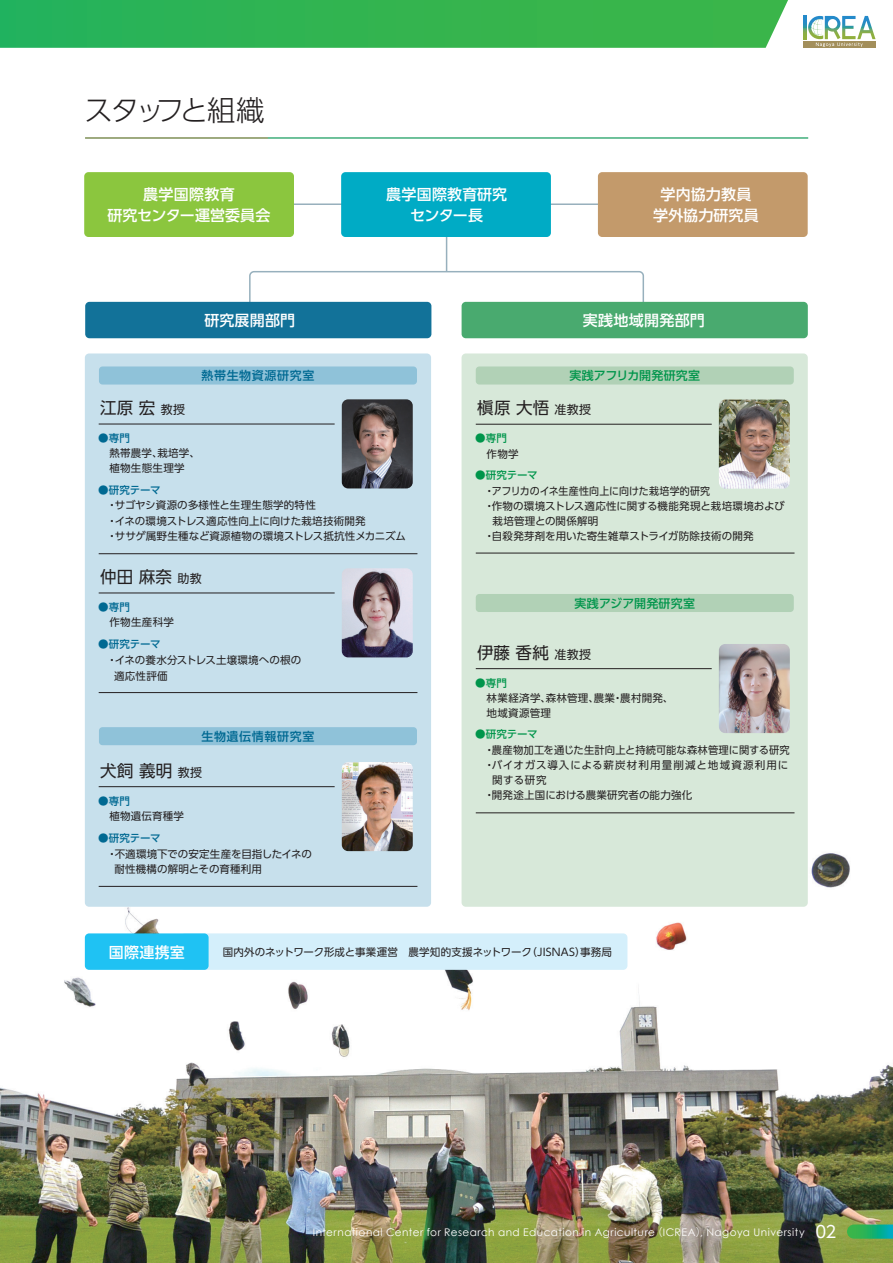
<style>
.page{position:relative;width:893px;height:1263px;background:#fff}
.page>*{position:absolute;margin:0;border:0;box-sizing:border-box;transform-origin:0 0}
.t1{font:300 28.5px "UD Shin Go Pr 6";letter-spacing:-.11em;color:#231f20}
.t2{font:16.5px "UD Shin Go Pr 6";letter-spacing:.015em;color:#231f20}
.t3{font:500 15px/21px "UD Shin Go Pr 6";letter-spacing:.015em;color:#fff;text-align:center}
.t4{font:500 12px "UD Shin Go Pr 6";letter-spacing:.01em;color:#00954b}
.t5{font:500 12px "UD Shin Go Pr 6";letter-spacing:.05em;color:#006992}
.t6{font:10.5px/15.1px "UD Shin Go Pr 6";letter-spacing:.015em;color:#231f20}
.t7{font:10.5px "Century Gothic";letter-spacing:.05em;color:#fff}
.t8{font:500 10.5px "UD Shin Go Pr 6";letter-spacing:-.005em;color:#006992}
.t9{font:10.5px "UD Shin Go Pr 6";letter-spacing:.095em;color:#231f20}
.t10{font:500 10.5px "UD Shin Go Pr 6";letter-spacing:-.005em;color:#00954b}
.s1{font-size:12px}
.s2{font-family:"Koz Go Pr 6 N"}
.s3{font-family:"UD Shin Go Pr 6";font-size:16.5px}
</style>
<div class="page">
<img style="left:0;top:778px;width:893px;height:485px">
<svg style="left:0;top:0;width:788px;height:48px;background:#34b553"></svg>
<svg style="left:847px;top:1224px;width:46px;height:15px"></svg>
<hr style="left:446px;top:233px;width:1px;height:39px;background:#97b0bd">
<svg style="left:248px;top:270px;width:397px;height:43px"></svg>
<hr style="left:263px;top:203px;width:367px;height:2px;background:#97b0bd">
<div style="left:84px;top:172px;width:210px;height:65px;background:#8bc63e;border-radius:4px"></div>
<div style="left:341px;top:172px;width:210px;height:65px;background:#00abc5;border-radius:4px"></div>
<div style="left:85px;top:302px;width:346px;height:36px;background:#127299;border-radius:4px"></div>
<div style="left:462px;top:302px;width:346px;height:36px;background:#49aa6f;border-radius:4px"></div>
<div style="left:85px;top:353px;width:346px;height:554px;background:#c7e0ec;border-radius:4px"></div>
<div style="left:598px;top:172px;width:210px;height:65px;background:#c39a6b;border-radius:4px"></div>
<div style="left:462px;top:353px;width:346px;height:554px;background:#d7e8d9;border-radius:4px"></div>
<svg style="left:803px;top:16px;width:3px;height:23px"></svg>
<div style="left:803px;top:41px;width:72px;height:7px;background:#a38f5b"></div>
<svg style="left:808px;top:16px;width:67px;height:31px"></svg>
<hr style="left:85px;top:137px;width:723px;height:2px;background:#00934f">
<hr style="left:85px;top:137px;width:183px;height:2px;background:#c39a6b">
<div style="left:180px;top:933px;width:447px;height:37px;background:#d4effb;border-radius:4px"></div>
<div style="left:85px;top:933px;width:124px;height:37px;background:#1fc2f3;border-radius:4px"></div>
<div style="left:99px;top:366px;width:318px;height:18px;background:#8fc2d9;border-radius:4px"></div>
<div style="left:476px;top:366px;width:318px;height:18px;background:#b1d1b6;border-radius:4px"></div>
<div style="left:476px;top:594px;width:318px;height:18px;background:#b1d1b6;border-radius:4px"></div>
<div style="left:99px;top:727px;width:318px;height:18px;background:#8fc2d9;border-radius:4px"></div>
<img style="left:342px;top:399px;width:71px;height:89px">
<hr style="left:99px;top:424px;width:236px;height:1px;background:#231f20">
<hr style="left:99px;top:553px;width:318px;height:1px;background:#231f20">
<img style="left:342px;top:568px;width:71px;height:89px">
<hr style="left:99px;top:593px;width:236px;height:1px;background:#231f20">
<hr style="left:99px;top:692px;width:318px;height:1px;background:#231f20">
<img style="left:342px;top:762px;width:71px;height:89px">
<hr style="left:99px;top:786px;width:236px;height:1px;background:#231f20">
<hr style="left:99px;top:886px;width:318px;height:1px;background:#231f20">
<img style="left:719px;top:399px;width:71px;height:90px">
<hr style="left:476px;top:424px;width:236px;height:1px;background:#231f20">
<hr style="left:476px;top:553px;width:318px;height:1px;background:#231f20">
<img style="left:719px;top:644px;width:71px;height:89px">
<hr style="left:476px;top:668px;width:236px;height:1px;background:#231f20">
<hr style="left:476px;top:812px;width:318px;height:1px;background:#231f20">
<h1 class="t1" style="left:85px;top:87px;width:181px">スタッフと組織</h1>
<h3 class="t3" style="left:108px;top:184px;width:164px">農学国際教育<br>研究センター運営委員会</h3>
<h3 class="t3" style="left:204px;top:309px;width:92px">研究展開部門</h3>
<h3 class="t3" style="left:386px;top:184px;width:122px">農学国際教育研究センター長</h3>
<h3 class="t3" style="left:653px;top:184px;width:107px">学内協力教員学外協力研究員</h3>
<h3 class="t3" style="left:583px;top:309px;width:124px">実践地域開発部門</h3>
<h2 class="t2" style="left:100px;top:394px;width:87px">江原 宏 <span class="s1">教授</span></h2>
<p class="t6" style="left:110px;top:445px;width:92px">熱帯農学、栽培学、植物生態生理学</p>
<p class="t8" style="left:98px;top:430px;width:33px">●専門</p>
<p class="t5" style="left:202px;top:366px;width:114px">熱帯生物資源研究室</p>
<p class="t4" style="left:569px;top:366px;width:132px">実践アフリカ開発研究室</p>
<h2 class="t2" style="left:477px;top:395px;width:115px">槇原 大悟 <span class="s1">准教授</span></h2>
<p class="t6" style="left:487px;top:446px;width:33px">作物学</p>
<p class="t10" style="left:475px;top:430px;width:33px">●専門</p>
<p class="t10" style="left:475px;top:466px;width:64px">●研究テーマ</p>
<p class="t8" style="left:98px;top:481px;width:64px">●研究テーマ</p>
<p class="t6" style="left:107px;top:498px;width:301px">・サゴヤシ資源の多様性と生理生態学的特性<br>・イネの環境ストレス適応性向上に向けた栽培技術開発<br>・ササゲ属野生種など資源植物の環境ストレス抵抗性メカニズム</p>
<h2 class="t2" style="left:100px;top:563px;width:103px">仲田 麻奈 <span class="s1">助教</span></h2>
<p class="t6" style="left:110px;top:614px;width:66px">作物生産科学</p>
<p class="t8" style="left:98px;top:599px;width:33px">●専門</p>
<p class="t8" style="left:98px;top:636px;width:64px">●研究テーマ</p>
<p class="t6" style="left:114px;top:652px;width:189px;text-indent:-7px">・イネの養水分ストレス土壌環境への根の適応性評価</p>
<p class="t5" style="left:202px;top:726px;width:114px">生物遺伝情報研究室</p>
<h2 class="t2" style="left:100px;top:757px;width:103px">犬飼 義明 <span class="s1">教授</span></h2>
<p class="t6" style="left:110px;top:808px;width:76px">植物遺伝育種学</p>
<p class="t8" style="left:98px;top:792px;width:33px">●専門</p>
<p class="t8" style="left:98px;top:829px;width:64px">●研究テーマ</p>
<p class="t6" style="left:114px;top:846px;width:199px;text-indent:-7px">・不適環境下での安定生産を目指したイネの耐性機構の解明とその育種利用</p>
<p class="t6" style="left:484px;top:483px;width:228px">・アフリカのイネ生産性向上に向けた栽培学的研究</p>
<p class="t6" style="left:484px;top:498px;width:302px">・作物の環境ストレス適応性に関する機能発現と栽培環境および</p>
<p class="t6" style="left:492px;top:513px;width:107px">栽培管理との関係解明</p>
<p class="t6" style="left:484px;top:528px;width:271px">・自殺発芽剤を用いた寄生雑草ストライガ防除技術の開発</p>
<p class="t4" style="left:574px;top:593px;width:122px">実践アジア開発研究室</p>
<h2 class="t2" style="left:477px;top:639px;width:115px">伊藤 香純 <span class="s1">准教授</span></h2>
<p class="t6" style="left:487px;top:690px;width:188px">林業経済学、森林管理、農業・農村開発、地域資源管理</p>
<p class="t10" style="left:475px;top:674px;width:33px">●専門</p>
<p class="t10" style="left:475px;top:726px;width:64px">●研究テーマ</p>
<p class="t6" style="left:484px;top:742px;width:307px">・農産物加工を通じた生計向上と持続可能な森林管理に関する研究</p>
<p class="t9" style="left:484px;top:757px;width:306px">・バイオガス導入による薪炭材利用量削減と地域資源利用に</p>
<p class="t6" style="left:492px;top:772px;width:56px">関する研究</p>
<p class="t6" style="left:484px;top:787px;width:210px">・開発途上国における農業研究者の能力強化</p>
<h3 class="t3" style="left:109px;top:941px;width:78px">国際連携室</h3>
<p class="t6" style="left:223px;top:944px;width:391px">国内外のネットワーク形成と事業運営　農学知的支援ネットワーク（JISNAS）事務局</p>
<p class="t7" style="left:313px;top:1226px;width:525px">International Center for Research and Education in Agriculture<span class="s2">（</span>ICREA<span class="s2">）</span>, Nagoya University <span class="s3">02</span></p>
</div>
